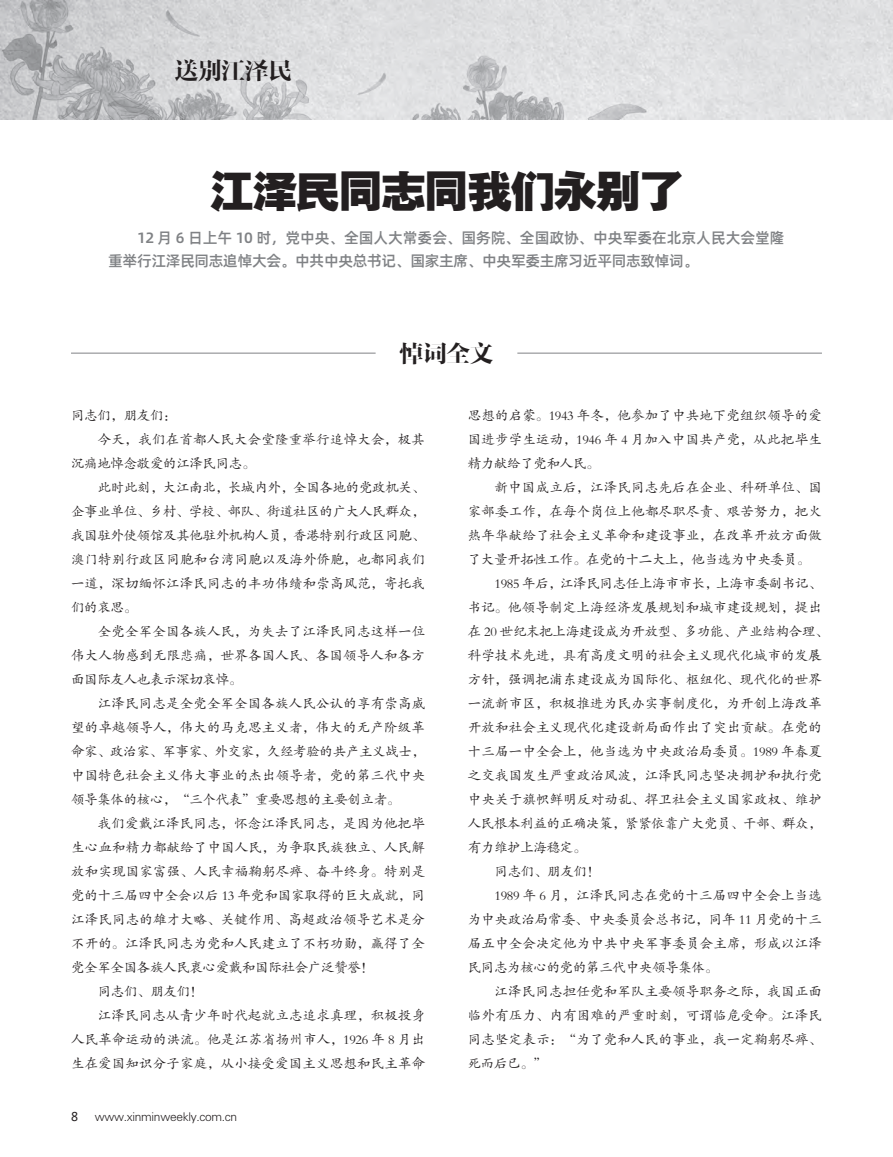
<style>
.page{position:relative;width:893px;height:1157px;background:#fff}
.page>*{position:absolute;margin:0;border:0;box-sizing:border-box;transform-origin:0 0}
.t1{font:45px "FZYDTHJW GB1 0";letter-spacing:-.045em;color:#231f20}
.t2{font:24px "FZFYSJW GB1 0";letter-spacing:-.025em;color:#231f20}
.t3{font:15px/22.5px "Alibaba Pu Hui Ti M";letter-spacing:-.025em;color:#808285}
.t4{font:13.5px "FZKTJW GB1 0";letter-spacing:.01em;color:#231f20}
.t5{font:13.5px "FZKTJW GB1 0";letter-spacing:-.025em;color:#231f20}
.t6{font:12px "FZXH1 JW GB1 0";letter-spacing:-.025em;color:#231f20}
.t7{font:12px "Microsoft Ya Hei";color:#231f20}
.s1{font-family:"Alibaba Pu Hui Ti B"}
</style>
<div class="page">
<img style="left:0;top:0;width:893px;height:119px">
<hr style="left:71px;top:353px;width:305px;height:1px;background:#808285">
<hr style="left:517px;top:353px;width:305px;height:1px;background:#808285">
<h2 class="t2" style="left:174px;top:58px;width:119px">送别江泽民</h2>
<p class="t1" style="left:209px;top:167px;width:476px">江泽民同志同我们永别了</p>
<p class="t3" style="left:108px;top:226px;width:678px"><span class="s1">　　</span>12 月 6 日上午 10 时，党中央、全国人大常委会、国务院、全国政协、中央军委在北京人民大会堂隆重举行江泽民同志追悼大会。中共中央总书记、国家主席、中央军委主席习近平同志致悼词。</p>
<p class="t2" style="left:399px;top:340px;width:96px">悼词全文</p>
<p class="t4" style="left:71px;top:408px;width:107px">同志们，朋友们：</p>
<p class="t4" style="left:98px;top:432px;width:329px">今天，我们在首都人民大会堂隆重举行追悼大会，极其</p>
<p class="t5" style="left:71px;top:456px;width:186px">沉痛地悼念敬爱的江泽民同志。</p>
<p class="t5" style="left:98px;top:480px;width:329px">此时此刻，大江南北，长城内外，全国各地的党政机关、</p>
<p class="t5" style="left:71px;top:504px;width:356px">企事业单位、乡村、学校、部队、街道社区的广大人民群众，</p>
<p class="t5" style="left:71px;top:528px;width:356px">我国驻外使领馆及其他驻外机构人员，香港特别行政区同胞、</p>
<p class="t4" style="left:71px;top:552px;width:356px">澳门特别行政区同胞和台湾同胞以及海外侨胞，也都同我们</p>
<p class="t4" style="left:71px;top:576px;width:356px">一道，深切缅怀江泽民同志的丰功伟绩和崇高风范，寄托我</p>
<p class="t4" style="left:71px;top:600px;width:68px">们的哀思。</p>
<p class="t4" style="left:98px;top:624px;width:329px">全党全军全国各族人民，为失去了江泽民同志这样一位</p>
<p class="t4" style="left:71px;top:648px;width:356px">伟大人物感到无限悲痛，世界各国人民、各国领导人和各方</p>
<p class="t5" style="left:71px;top:672px;width:173px">面国际友人也表示深切哀悼。</p>
<p class="t4" style="left:98px;top:696px;width:329px">江泽民同志是全党全军全国各族人民公认的享有崇高威</p>
<p class="t4" style="left:71px;top:720px;width:356px">望的卓越领导人，伟大的马克思主义者，伟大的无产阶级革</p>
<p class="t5" style="left:71px;top:744px;width:356px">命家、政治家、军事家、外交家，久经考验的共产主义战士，</p>
<p class="t4" style="left:71px;top:768px;width:356px">中国特色社会主义伟大事业的杰出领导者，党的第三代中央</p>
<p class="t5" style="left:71px;top:792px;width:331px">领导集体的核心，“三个代表”重要思想的主要创立者。</p>
<p class="t4" style="left:98px;top:816px;width:329px">我们爱戴江泽民同志，怀念江泽民同志，是因为他把毕</p>
<p class="t4" style="left:71px;top:840px;width:356px">生心血和精力都献给了中国人民，为争取民族独立、人民解</p>
<p class="t4" style="left:71px;top:864px;width:356px">放和实现国家富强、人民幸福鞠躬尽瘁、奋斗终身。特别是</p>
<p class="t4" style="left:71px;top:888px;width:356px">党的十三届四中全会以后 13 年党和国家取得的巨大成就，同</p>
<p class="t4" style="left:71px;top:912px;width:356px">江泽民同志的雄才大略、关键作用、高超政治领导艺术是分</p>
<p class="t4" style="left:71px;top:936px;width:356px">不开的。江泽民同志为党和人民建立了不朽功勋，赢得了全</p>
<p class="t5" style="left:71px;top:960px;width:305px">党全军全国各族人民衷心爱戴和国际社会广泛赞誉！</p>
<p class="t4" style="left:98px;top:984px;width:107px">同志们、朋友们！</p>
<p class="t4" style="left:98px;top:1008px;width:329px">江泽民同志从青少年时代起就立志追求真理，积极投身</p>
<p class="t4" style="left:71px;top:1032px;width:356px">人民革命运动的洪流。他是江苏省扬州市人，1926 年 8 月出</p>
<p class="t4" style="left:71px;top:1056px;width:356px">生在爱国知识分子家庭，从小接受爱国主义思想和民主革命</p>
<p class="t7" style="left:71px;top:1108px;width:9px">8</p>
<p class="t6" style="left:95px;top:1109px;width:144px">www.xinminweekly.com.cn</p>
<p class="t4" style="left:468px;top:408px;width:356px">思想的启蒙。1943 年冬，他参加了中共地下党组织领导的爱</p>
<p class="t4" style="left:468px;top:432px;width:356px">国进步学生运动，1946 年 4 月加入中国共产党，从此把毕生</p>
<p class="t5" style="left:468px;top:456px;width:133px">精力献给了党和人民。</p>
<p class="t4" style="left:494px;top:480px;width:329px">新中国成立后，江泽民同志先后在企业、科研单位、国</p>
<p class="t4" style="left:468px;top:504px;width:356px">家部委工作，在每个岗位上他都尽职尽责、艰苦努力，把火</p>
<p class="t4" style="left:468px;top:528px;width:356px">热年华献给了社会主义革命和建设事业，在改革开放方面做</p>
<p class="t5" style="left:468px;top:552px;width:344px">了大量开拓性工作。在党的十二大上，他当选为中央委员。</p>
<p class="t5" style="left:494px;top:576px;width:329px">1985 年后，江泽民同志任上海市市长，上海市委副书记、</p>
<p class="t4" style="left:468px;top:600px;width:356px">书记。他领导制定上海经济发展规划和城市建设规划，提出</p>
<p class="t5" style="left:468px;top:624px;width:362px">在 20 世纪末把上海建设成为开放型、多功能、产业结构合理、</p>
<p class="t4" style="left:468px;top:648px;width:356px">科学技术先进，具有高度文明的社会主义现代化城市的发展</p>
<p class="t4" style="left:468px;top:672px;width:356px">方针，强调把浦东建设成为国际化、枢纽化、现代化的世界</p>
<p class="t4" style="left:468px;top:696px;width:356px">一流新市区，积极推进为民办实事制度化，为开创上海改革</p>
<p class="t4" style="left:468px;top:720px;width:356px">开放和社会主义现代化建设新局面作出了突出贡献。在党的</p>
<p class="t4" style="left:468px;top:744px;width:356px">十三届一中全会上，他当选为中央政治局委员。1989 年春夏</p>
<p class="t4" style="left:468px;top:768px;width:356px">之交我国发生严重政治风波，江泽民同志坚决拥护和执行党</p>
<p class="t4" style="left:468px;top:792px;width:356px">中央关于旗帜鲜明反对动乱、捍卫社会主义国家政权、维护</p>
<p class="t5" style="left:468px;top:816px;width:356px">人民根本利益的正确决策，紧紧依靠广大党员、干部、群众，</p>
<p class="t5" style="left:468px;top:840px;width:120px">有力维护上海稳定。</p>
<p class="t4" style="left:494px;top:864px;width:107px">同志们、朋友们！</p>
<p class="t4" style="left:494px;top:888px;width:329px">1989 年 6 月，江泽民同志在党的十三届四中全会上当选</p>
<p class="t4" style="left:468px;top:912px;width:356px">为中央政治局常委、中央委员会总书记，同年 11 月党的十三</p>
<p class="t4" style="left:468px;top:936px;width:356px">届五中全会决定他为中共中央军事委员会主席，形成以江泽</p>
<p class="t5" style="left:468px;top:960px;width:252px">民同志为核心的党的第三代中央领导集体。</p>
<p class="t4" style="left:494px;top:984px;width:329px">江泽民同志担任党和军队主要领导职务之际，我国正面</p>
<p class="t4" style="left:468px;top:1008px;width:356px">临外有压力、内有困难的严重时刻，可谓临危受命。江泽民</p>
<p class="t4" style="left:468px;top:1032px;width:356px">同志坚定表示：“为了党和人民的事业，我一定鞠躬尽瘁、</p>
<p class="t4" style="left:468px;top:1056px;width:81px">死而后已。”</p>
</div>
